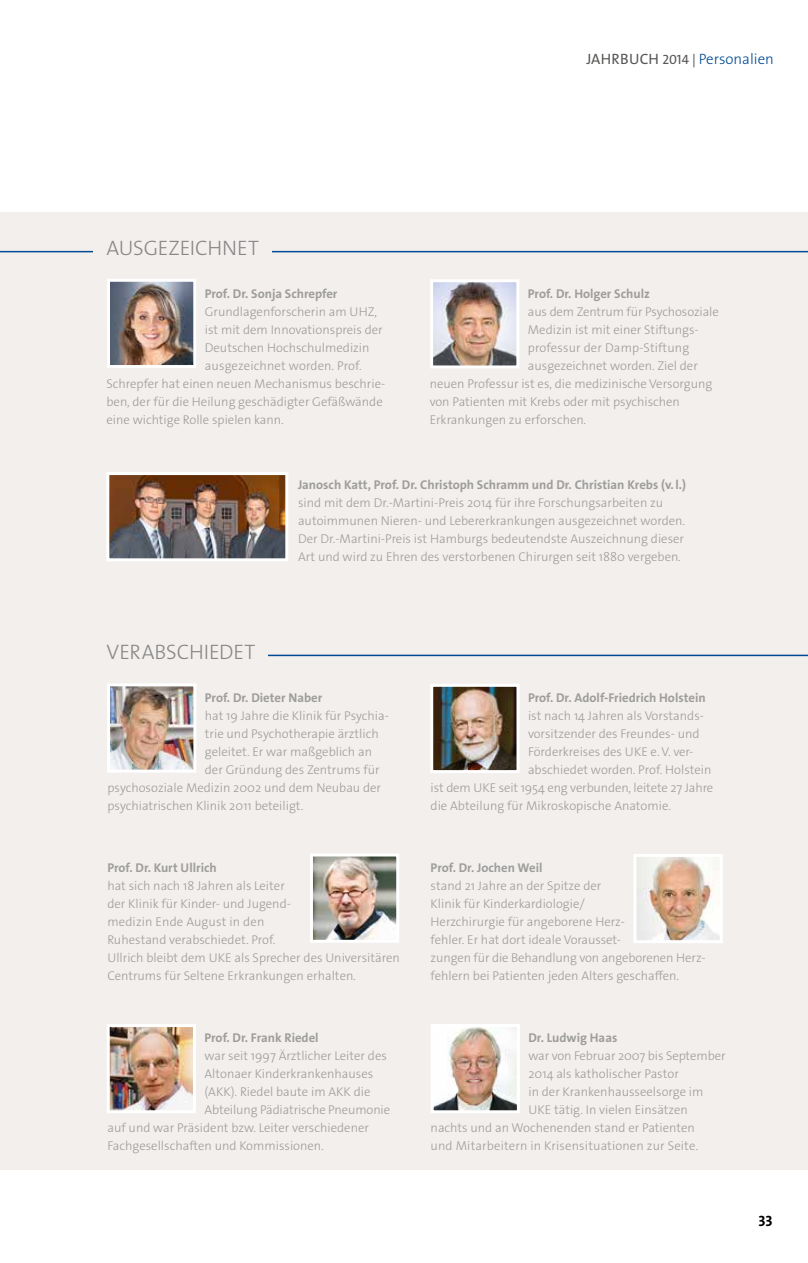
<style>
.page{position:relative;width:808px;height:1263px;background:#fff}
.page>*{position:absolute;margin:0;border:0;box-sizing:border-box;transform-origin:0 0}
.t1{font:300 21px "The Sans Os F";letter-spacing:-.005em;color:#878787}
.t2{font:300 15px "The Sans Os F";color:#004b93}
.t3{font:700 15px "The Sans Os F";color:#000}
.t4{font:300 12.75px/18px "The Sans Os F";color:#9d9d9c}
.t5{font:700 12.75px "The Sans Os F";color:#9d9d9c}
.s1{font-weight:400;color:#575756}
.s2{font-weight:400;font-size:13.5px;color:#575756}
</style>
<div class="page">
<div style="left:0;top:212px;width:808px;height:958px;background:#f2efed"></div>
<hr style="left:192px;top:655px;width:616px;height:1px;background:#004a93">
<img style="left:111px;top:283px;width:81px;height:81px">
<div style="left:107px;top:279px;width:89px;height:89px;border:3px solid #fff"></div>
<img style="left:434px;top:283px;width:81px;height:81px">
<div style="left:430px;top:279px;width:89px;height:89px;border:3px solid #fff"></div>
<img style="left:110px;top:476px;width:174px;height:81px">
<div style="left:106px;top:472px;width:182px;height:89px;border:3px solid #fff"></div>
<img style="left:434px;top:688px;width:81px;height:81px">
<div style="left:430px;top:684px;width:89px;height:89px;border:3px solid #fff"></div>
<img style="left:314px;top:857px;width:81px;height:82px">
<div style="left:310px;top:853px;width:89px;height:90px;border:3px solid #fff"></div>
<img style="left:111px;top:687px;width:81px;height:82px">
<div style="left:107px;top:683px;width:89px;height:90px;border:3px solid #fff"></div>
<img style="left:637px;top:858px;width:82px;height:81px">
<div style="left:633px;top:854px;width:90px;height:89px;border:3px solid #fff"></div>
<img style="left:435px;top:1028px;width:81px;height:81px">
<div style="left:431px;top:1024px;width:89px;height:89px;border:3px solid #fff"></div>
<img style="left:111px;top:1028px;width:81px;height:81px">
<div style="left:107px;top:1024px;width:89px;height:89px;border:3px solid #fff"></div>
<div style="left:94px;top:641px;width:174px;height:19px;background:#f2efed"></div>
<hr style="left:0;top:251px;width:808px;height:1px;background:#004b93">
<div style="left:94px;top:236px;width:178px;height:19px;background:#f2efed"></div>
<p class="t2" style="left:586px;top:49px;width:189px"><span class="s1">JAHRBUCH</span> <span class="s2">2014 |</span> Personalien</p>
<h1 class="t1" style="left:106px;top:235px;width:154px">AUSGEZEICHNET</h1>
<p class="t5" style="left:205px;top:285px;width:134px">Prof. Dr. Sonja Schrepfer</p>
<p class="t4" style="left:205px;top:302px;width:174px">Grundlagenforscherin am UHZ,</p>
<p class="t4" style="left:205px;top:320px;width:179px">ist mit dem Innovationspreis der</p>
<p class="t4" style="left:205px;top:338px;width:166px">Deutschen Hochschulmedizin</p>
<p class="t4" style="left:205px;top:356px;width:159px">ausgezeichnet worden. Prof.</p>
<p class="t4" style="left:106px;top:374px;width:280px">Schrepfer hat einen neuen Mechanismus beschrie-</p>
<p class="t4" style="left:106px;top:392px;width:278px">ben, der für die Heilung geschädigter Gefäßwände</p>
<p class="t4" style="left:106px;top:410px;width:179px">eine wichtige Rolle spielen kann.</p>
<p class="t5" style="left:528px;top:285px;width:123px">Prof. Dr. Holger Schulz</p>
<p class="t4" style="left:528px;top:302px;width:192px">aus dem Zentrum für Psychosoziale</p>
<p class="t4" style="left:528px;top:320px;width:171px">Medizin ist mit einer Stiftungs-</p>
<p class="t4" style="left:528px;top:338px;width:163px">professur der Damp-Stiftung</p>
<p class="t4" style="left:528px;top:356px;width:171px">ausgezeichnet worden. Ziel der</p>
<p class="t4" style="left:430px;top:374px;width:284px">neuen Professur ist es, die medizinische Versorgung</p>
<p class="t4" style="left:430px;top:392px;width:252px">von Patienten mit Krebs oder mit psychischen</p>
<p class="t4" style="left:430px;top:410px;width:158px">Erkrankungen zu erforschen.</p>
<h1 class="t1" style="left:106px;top:638px;width:150px">VERABSCHIEDET</h1>
<p class="t5" style="left:298px;top:476px;width:390px">Janosch Katt, Prof. Dr. Christoph Schramm und Dr. Christian Krebs (v.l.)</p>
<p class="t4" style="left:298px;top:494px;width:388px">sind mit dem Dr.-Martini-Preis 2014 für ihre Forschungsarbeiten zu autoimmunen Nieren- und Lebererkrankungen ausgezeichnet worden.<br>Der Dr.-Martini-Preis ist Hamburgs bedeutendste Auszeichnung dieser Art und wird zu Ehren des verstorbenen Chirurgen seit 1880 vergeben.</p>
<p class="t5" style="left:205px;top:689px;width:119px">Prof. Dr. Dieter Naber</p>
<p class="t4" style="left:205px;top:706px;width:184px">hat 19 Jahre die Klinik für Psychia-</p>
<p class="t4" style="left:205px;top:724px;width:175px">trie und Psychotherapie ärztlich</p>
<p class="t4" style="left:205px;top:742px;width:169px">geleitet. Er war maßgeblich an</p>
<p class="t4" style="left:205px;top:760px;width:176px">der Gründung des Zentrums für</p>
<p class="t4" style="left:107px;top:778px;width:275px">psychosoziale Medizin 2002 und dem Neubau der</p>
<p class="t4" style="left:107px;top:796px;width:197px">psychiatrischen Klinik 2011 beteiligt.</p>
<p class="t5" style="left:107px;top:859px;width:111px">Prof. Dr. Kurt Ullrich</p>
<p class="t4" style="left:107px;top:877px;width:294px">hat sich nach 18 Jahren als Leiter<br>der Klinik für Kinder- und Jugend-<br>medizin Ende August in den<br>Ruhestand verabschiedet. Prof.<br>Ullrich bleibt dem UKE als Sprecher des Universitären Centrums für Seltene Erkrankungen erhalten.</p>
<p class="t5" style="left:204px;top:1029px;width:116px">Prof. Dr. Frank Riedel</p>
<p class="t4" style="left:204px;top:1047px;width:184px">war seit 1997 Ärztlicher Leiter des</p>
<p class="t4" style="left:204px;top:1065px;width:170px">Altonaer Kinderkrankenhauses</p>
<p class="t4" style="left:204px;top:1083px;width:167px">(AKK). Riedel baute im AKK die</p>
<p class="t4" style="left:204px;top:1101px;width:187px">Abteilung Pädiatrische Pneumonie</p>
<p class="t4" style="left:107px;top:1119px;width:263px">auf und war Präsident bzw. Leiter verschiedener</p>
<p class="t4" style="left:107px;top:1137px;width:218px">Fachgesellschaften und Kommissionen.</p>
<p class="t5" style="left:528px;top:689px;width:179px">Prof. Dr. Adolf-Friedrich Holstein</p>
<p class="t4" style="left:528px;top:706px;width:176px">ist nach 14 Jahren als Vorstands-</p>
<p class="t4" style="left:528px;top:724px;width:173px">vorsitzender des Freundes- und</p>
<p class="t4" style="left:528px;top:742px;width:167px">Förderkreises des UKE e.V. ver-</p>
<p class="t4" style="left:528px;top:760px;width:185px">abschiedet worden. Prof. Holstein</p>
<p class="t4" style="left:431px;top:778px;width:284px">ist dem UKE seit 1954 eng verbunden, leitete 27 Jahre</p>
<p class="t4" style="left:431px;top:796px;width:242px">die Abteilung für Mikroskopische Anatomie.</p>
<p class="t5" style="left:431px;top:859px;width:113px">Prof. Dr. Jochen Weil</p>
<p class="t4" style="left:431px;top:876px;width:275px">stand 21 Jahre an der Spitze der<br>Klinik für Kinderkardiologie/<br>Herzchirurgie für angeborene Herz-<br>fehler. Er hat dort ideale Vorausset-<br>zungen für die Behandlung von angeborenen Herz&shy;fehlern bei Patienten jeden Alters geschaffen.</p>
<p class="t5" style="left:528px;top:1029px;width:90px">Dr. Ludwig Haas</p>
<p class="t4" style="left:528px;top:1047px;width:199px">war von Februar 2007 bis September</p>
<p class="t4" style="left:528px;top:1065px;width:152px">2014 als katholischer Pastor</p>
<p class="t4" style="left:528px;top:1083px;width:177px">in der Krankenhausseelsorge im</p>
<p class="t4" style="left:528px;top:1101px;width:161px">UKE tätig. In vielen Einsätzen</p>
<p class="t4" style="left:431px;top:1119px;width:266px">nachts und an Wochenenden stand er Patienten</p>
<p class="t4" style="left:431px;top:1137px;width:269px">und Mitarbeitern in Krisensituationen zur Seite.</p>
<p class="t3" style="left:758px;top:1211px;width:16px">33</p>
</div>
